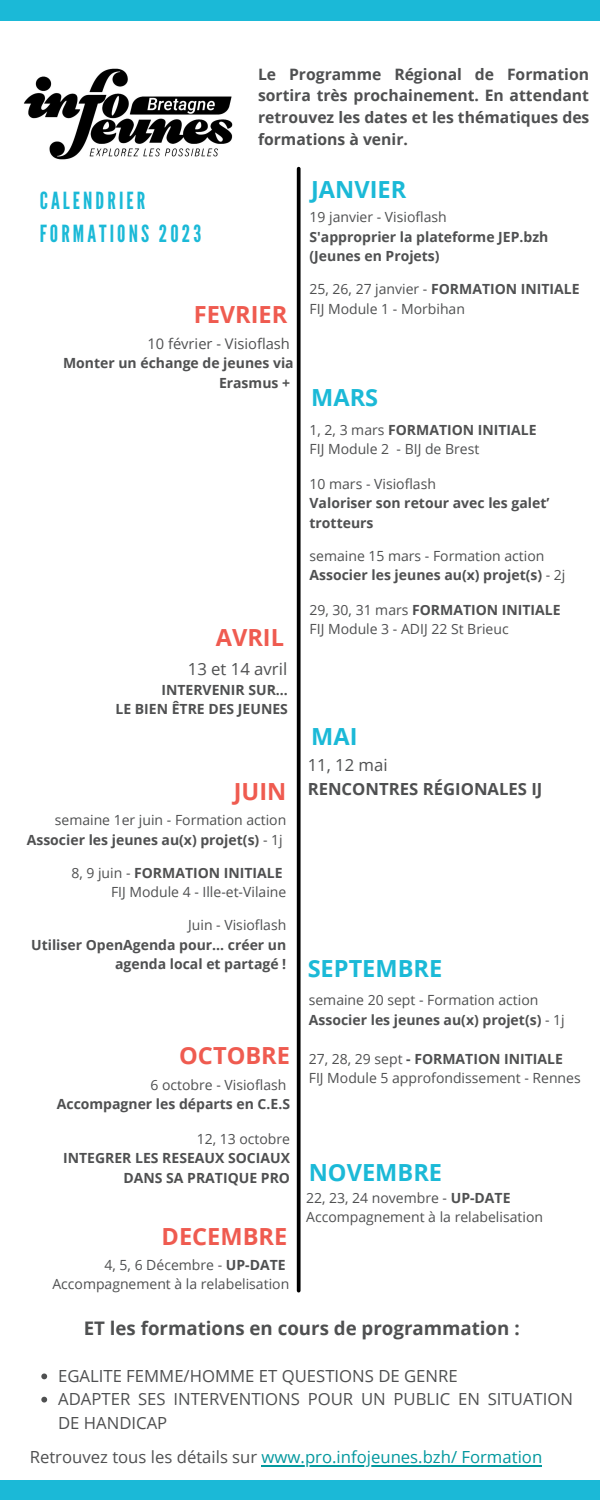
<style>
.page{position:relative;width:600px;height:1500px;background:#fff}
.page>*{position:absolute;margin:0;border:0;box-sizing:border-box;transform-origin:0 0}
.t1{font:700 23.6px "Open Sans";color:#1bb9d7}
.t2{font:700 23.6px "Open Sans";color:#ef5b50}
.t3{font:23.6px/33px "League Gothic";letter-spacing:.13em;color:#1bb9d7}
.t4{font:700 18.7px "Open Sans";color:#4f5051}
.t5{font:16.7px/23.2px "Open Sans";color:#4f5051}
.t6{font:16.7px "Open Sans";color:#03989e}
.t7{font:700 16.7px "Open Sans";color:#4f5051}
.t8{font:700 15.7px/21.8px "Open Sans";color:#4f5051;text-align:justify}
.t9{font:14.7px "Open Sans";color:#4f5051}
.t10{font:14px/19.5px "Open Sans";color:#4f5051}
.t11{font:700 14px/19.5px "Open Sans";color:#4f5051;text-align:right}
.s1{font-weight:700}
.s2{color:#4f5051}
</style>
<div class="page">
<div style="left:0;top:0;width:600px;height:20px;background:#1bb9d7"></div>
<div style="left:0;top:1480px;width:600px;height:20px;background:#1bb9d7"></div>
<img style="left:24px;top:68px;width:209px;height:92px">
<svg style="left:41px;top:1374px;width:6px;height:5px"></svg>
<svg style="left:41px;top:1397px;width:6px;height:6px"></svg>
<hr style="left:262px;top:1465px;width:280px;height:1px;background:#03989e">
<svg style="left:297px;top:169px;width:4px;height:1122px;background:#1c1c1c"></svg>
<p class="t8" style="left:258px;top:63px;width:333px">Le Programme Régional de Formation sortira très prochainement. En attendant retrouvez les dates et les thématiques des formations à venir.</p>
<h1 class="t3" style="left:40px;top:184px;width:163px">CALENDRIER<br>FORMATIONS 2023</h1>
<h1 class="t2" style="left:194px;top:298px;width:95px">FEVRIER</h1>
<p class="t9" style="left:147px;top:333px;width:144px">10 février - Visioflash</p>
<p class="t11" style="left:63px;top:353px;width:232px">Monter un échange de jeunes via<br>Erasmus +</p>
<h1 class="t2" style="left:216px;top:621px;width:70px">AVRIL</h1>
<p class="t5" style="left:188px;top:656px;width:101px">13 et 14 avril</p>
<p class="t11" style="left:116px;top:680px;width:174px">INTERVENIR SUR...<br>LE BIEN ÊTRE DES JEUNES</p>
<h1 class="t2" style="left:234px;top:775px;width:54px">JUIN</h1>
<p class="t10" style="left:27px;top:810px;width:261px;text-align:right">semaine 1er juin - Formation action<br><span class="s1">Associer les jeunes au(x) projet(s)</span> - 1j</p>
<p class="t10" style="left:71px;top:863px;width:216px;text-align:right">8, 9 juin - <span class="s1">FORMATION INITIALE<br></span>FIJ Module 4 - Ille-et-Vilaine</p>
<p class="t10" style="left:188px;top:915px;width:100px">Juin - Visioflash</p>
<p class="t11" style="left:31px;top:935px;width:257px">Utiliser OpenAgenda pour... créer un agenda local et partagé !</p>
<h1 class="t2" style="left:179px;top:1039px;width:112px">OCTOBRE</h1>
<p class="t10" style="left:151px;top:1075px;width:137px">6 octobre - Visioflash</p>
<p class="t11" style="left:57px;top:1094px;width:235px">Accompagner les départs en C.E.S</p>
<p class="t10" style="left:197px;top:1129px;width:95px">12, 13 octobre</p>
<p class="t11" style="left:63px;top:1148px;width:228px">INTEGRER LES RESEAUX SOCIAUX<br>DANS SA PRATIQUE PRO</p>
<h1 class="t2" style="left:162px;top:1219px;width:127px">DECEMBRE</h1>
<p class="t10" style="left:52px;top:1255px;width:238px;text-align:right">4, 5, 6 Décembre - <span class="s1">UP-DATE<br></span>Accompagnement à la relabelisation</p>
<h1 class="t1" style="left:311px;top:173px;width:97px">JANVIER</h1>
<p class="t10" style="left:310px;top:207px;width:139px">19 janvier - Visioflash</p>
<p class="t11" style="left:310px;top:227px;width:240px;text-align:left">S'approprier la plateforme JEP.bzh (Jeunes en Projets)</p>
<p class="t10" style="left:310px;top:279px;width:272px">25, 26, 27 janvier - <span class="s1">FORMATION INITIALE<br></span>FIJ Module 1 - Morbihan</p>
<h1 class="t1" style="left:311px;top:381px;width:69px">MARS</h1>
<p class="t10" style="left:310px;top:420px;width:229px">1, 2, 3 mars <span class="s1">FORMATION INITIALE<br></span>FIJ Module 2 - BIJ de Brest</p>
<p class="t10" style="left:310px;top:474px;width:128px">10 mars - Visioflash</p>
<p class="t11" style="left:310px;top:493px;width:241px;text-align:left">Valoriser son retour avec les galet’ trotteurs</p>
<p class="t10" style="left:310px;top:546px;width:257px">semaine 15 mars - Formation action<br><span class="s1">Associer les jeunes au(x) projet(s)</span> - 2j</p>
<p class="t10" style="left:310px;top:600px;width:253px">29, 30, 31 mars <span class="s1">FORMATION INITIALE<br></span>FIJ Module 3 - ADIJ 22 St Brieuc</p>
<h1 class="t1" style="left:311px;top:720px;width:48px">MAI</h1>
<p class="t5" style="left:308px;top:753px;width:81px">11, 12 mai</p>
<p class="t7" style="left:308px;top:777px;width:236px">RENCONTRES RÉGIONALES IJ</p>
<h1 class="t1" style="left:308px;top:951px;width:136px">SEPTEMBRE</h1>
<p class="t10" style="left:309px;top:990px;width:257px">semaine 20 sept - Formation action<br><span class="s1">Associer les jeunes au(x) projet(s)</span> - 1j</p>
<p class="t10" style="left:309px;top:1049px;width:273px">27, 28, 29 sept <span class="s1">- FORMATION INITIALE<br></span>FIJ Module 5 approfondissement - Rennes</p>
<h1 class="t1" style="left:309px;top:1156px;width:135px">NOVEMBRE</h1>
<p class="t10" style="left:306px;top:1187px;width:238px">22, 23, 24 novembre - <span class="s1">UP-DATE<br></span>Accompagnement à la relabelisation</p>
<h2 class="t4" style="left:84px;top:1315px;width:437px">ET les formations en cours de programmation :</h2>
<p class="t5" style="left:58px;top:1364px;width:516px">EGALITE FEMME/HOMME ET QUESTIONS DE GENRE<br>ADAPTER SES INTERVENTIONS POUR UN PUBLIC EN SITUATION<br>DE HANDICAP</p>
<p class="t6" style="left:30px;top:1446px;width:514px"><span class="s2">Retrouvez tous les détails sur</span> www.pro.infojeunes.bzh/ Formation</p>
</div>
